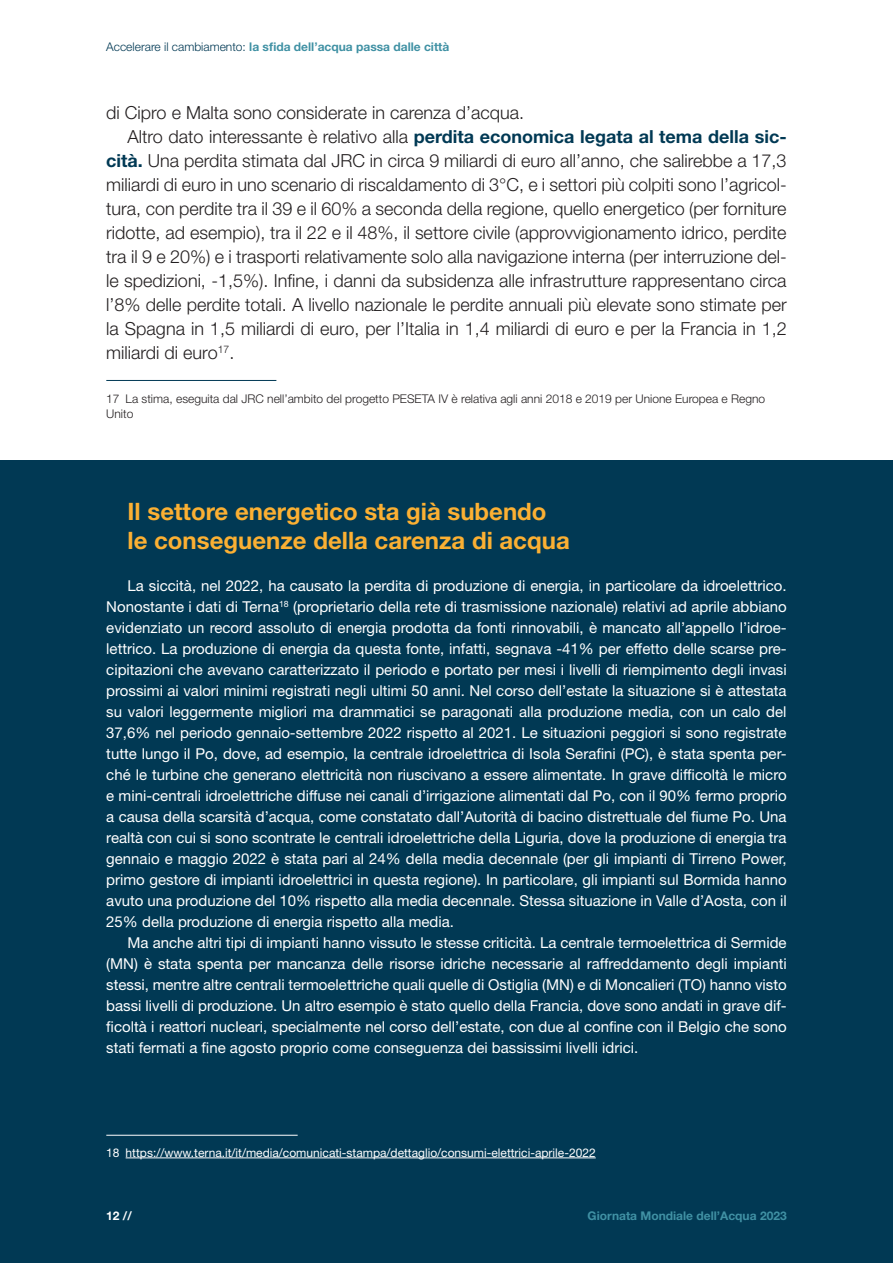
<style>
.page{position:relative;width:893px;height:1263px;background:#fff}
.page>*{position:absolute;margin:0;border:0;box-sizing:border-box;transform-origin:0 0}
.titolo_box{font:700 24px/28.8px "Helvetica Neue LT Std";color:#fbb033}
.testo{font:300 18px/24px "Helvetica Neue LT Std";color:#231f20;text-align:justify}
.testo-2{font:15px/21px "Helvetica Neue LT Std";color:#fff;text-align:justify}
.nota_a_piè{font:300 12px/14.4px "Helvetica Neue LT Std";color:#231f20}
.nota_a_piè_box{font:12px "Helvetica Neue LT Std";color:#fff}
.t1{font:700 12px "Helvetica Neue LT Std";color:#4091a4}
.t2{font:700 12px "Helvetica Neue LT Std";color:#fff}
.s1{font-weight:300;color:#013954}
.s2{font-weight:700;color:#013954}
</style>
<div class="page">
<hr style="left:106px;top:380px;width:170px;height:1px;background:#013954">
<div style="left:0;top:460px;width:893px;height:803px;background:#013954"></div>
<hr style="left:106px;top:1135px;width:192px;height:1px;background:#fff">
<hr style="left:126px;top:1157px;width:470px;height:1px;background:#fff">
<p class="t1" style="left:106px;top:39px;width:345px"><span class="s1">Accelerare il cambiamento:</span> la sfida dell’acqua passa dalle città</p>
<p class="testo" style="left:106px;top:100px;width:419px">di Cipro e Malta sono considerate in carenza d’acqua.</p>
<p class="testo" style="left:106px;top:124px;width:682px;text-indent:21px">Altro dato interessante è relativo alla <span class="s2">perdita economica legata al tema della sic&shy;cità.</span> Una perdita stimata dal JRC in circa 9 miliardi di euro all’anno, che salirebbe a 17,3 miliardi di euro in uno scenario di riscaldamento di 3°C, e i settori più colpiti sono l’agricol&shy;tura, con perdite tra il 39 e il 60% a seconda della regione, quello energetico (per forniture ridotte, ad esempio), tra il 22 e il 48%, il settore civile (approvvigionamento idrico, perdite tra il 9 e 20%) e i trasporti relativamente solo alla navigazione interna (per interruzione del&shy;le spedizioni, -1,5%). Infine, i danni da subsidenza alle infrastrutture rappresentano circa l’8% delle perdite totali. A livello nazionale le perdite annuali più elevate sono stimate per la Spagna in 1,5 miliardi di euro, per l’Italia in 1,4 miliardi di euro e per la Francia in 1,2 miliardi di euro<sup>17</sup>.</p>
<p class="nota_a_piè" style="left:106px;top:392px;width:660px">17 La stima, eseguita dal JRC nell’ambito del progetto PESETA IV è relativa agli anni 2018 e 2019 per Unione Europea e Regno<br>Unito</p>
<p class="titolo_box" style="left:128px;top:496px;width:444px">Il settore energetico sta già subendo le conseguenze della carenza di acqua</p>
<p class="testo-2" style="left:106px;top:575px;width:682px;text-indent:21px">La siccità, nel 2022, ha causato la perdita di produzione di energia, in particolare da idroelettrico.<br>Nonostante i dati di Terna<sup>18</sup> (proprietario della rete di trasmissione nazionale) relativi ad aprile abbiano evidenziato un record assoluto di energia prodotta da fonti rinnovabili, è mancato all’appello l’idroe&shy;lettrico. La produzione di energia da questa fonte, infatti, segnava -41% per effetto delle scarse pre&shy;cipitazioni che avevano caratterizzato il periodo e portato per mesi i livelli di riempimento degli invasi prossimi ai valori minimi registrati negli ultimi 50 anni. Nel corso dell’estate la situazione si è attestata su valori leggermente migliori ma drammatici se paragonati alla produzione media, con un calo del 37,6% nel periodo gennaio-settembre 2022 rispetto al 2021. Le situazioni peggiori si sono registrate tutte lungo il Po, dove, ad esempio, la centrale idroelettrica di Isola Serafini (PC), è stata spenta per&shy;ché le turbine che generano elettricità non riuscivano a essere alimentate. In grave difficoltà le micro e mini-centrali idroelettriche diffuse nei canali d’irrigazione alimentati dal Po, con il 90% fermo proprio a causa della scarsità d’acqua, come constatato dall’Autorità di bacino distrettuale del fiume Po. Una realtà con cui si sono scontrate le centrali idroelettriche della Liguria, dove la produzione di energia tra gennaio e maggio 2022 è stata pari al 24% della media decennale (per gli impianti di Tirreno Power, primo gestore di impianti idroelettrici in questa regione). In particolare, gli impianti sul Bormida hanno avuto una produzione del 10% rispetto alla media decennale. Stessa situazione in Valle d’Aosta, con il 25% della produzione di energia rispetto alla media.</p>
<p class="testo-2" style="left:106px;top:932px;width:682px;text-indent:21px">Ma anche altri tipi di impianti hanno vissuto le stesse criticità. La centrale termoelettrica di Sermide (MN) è stata spenta per mancanza delle risorse idriche necessarie al raffreddamento degli impianti stessi, mentre altre centrali termoelettriche quali quelle di Ostiglia (MN) e di Moncalieri (TO) hanno visto bassi livelli di produzione. Un altro esempio è stato quello della Francia, dove sono andati in grave dif&shy;ficoltà i reattori nucleari, specialmente nel corso dell’estate, con due al confine con il Belgio che sono stati fermati a fine agosto proprio come conseguenza dei bassissimi livelli idrici.</p>
<p class="nota_a_piè_box" style="left:106px;top:1145px;width:491px">18 https://www.terna.it/it/media/comunicati-stampa/dettaglio/consumi-elettrici-aprile-2022</p>
<p class="t2" style="left:106px;top:1209px;width:27px">12 //</p>
<p class="t1" style="left:588px;top:1209px;width:201px">Giornata Mondiale dell’Acqua 2023</p>
</div>
